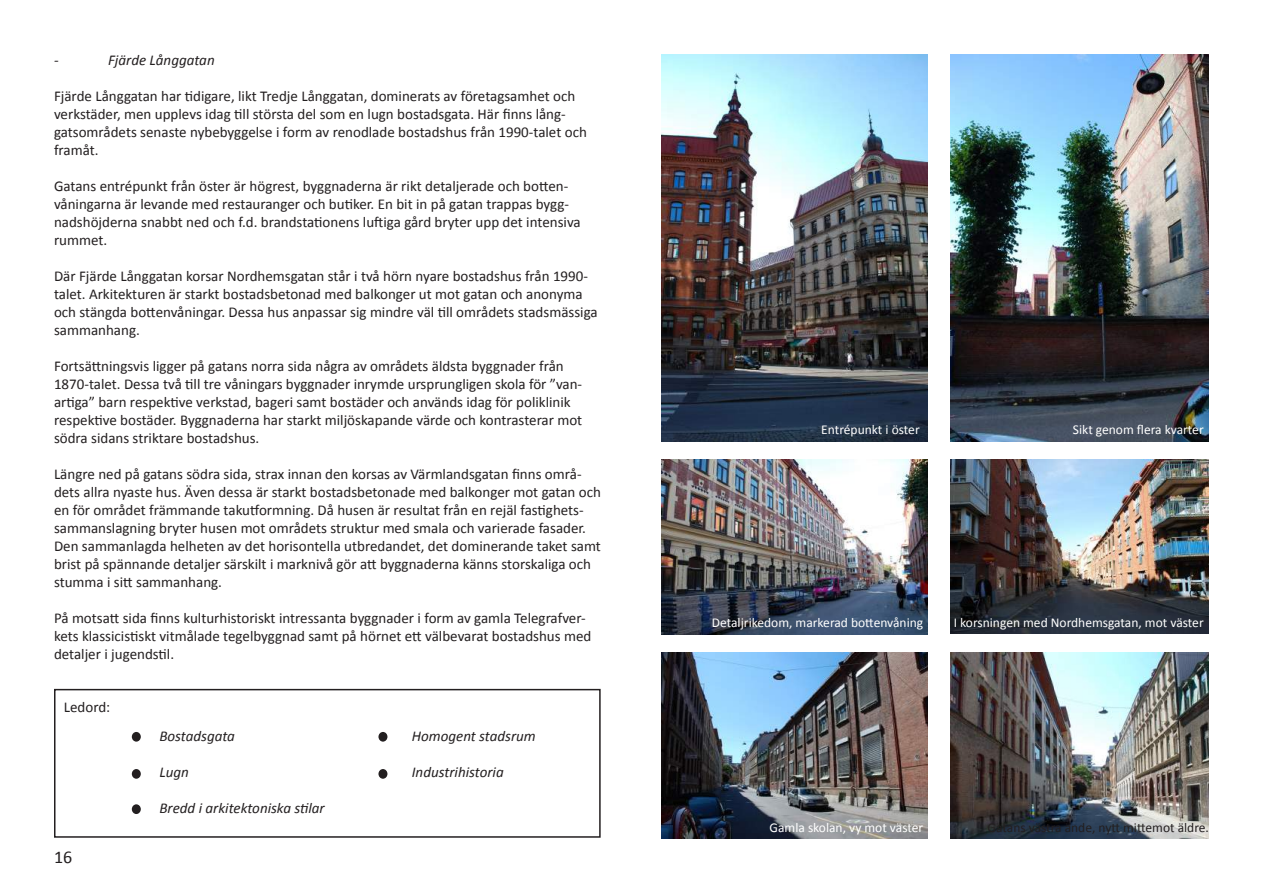
<style>
.page{position:relative;width:1263px;height:893px;background:#fff}
.page>*{position:absolute;margin:0;border:0;box-sizing:border-box;transform-origin:0 0}
.t1{font:18px "Calibri";color:#231f20}
.t2{font:15px/18px "Calibri";color:#231f20}
.t3{font:italic 15px "Calibri";color:#231f20}
.t4{font:13.5px "Calibri";color:#fff}
.t5{font:13.5px "Calibri";color:#231f20}
</style>
<div class="page">
<img style="left:950px;top:653px;width:259px;height:186px">
<div style="left:54px;top:689px;width:547px;height:149px;border:2px solid #231f20"></div>
<div style="left:132px;top:732px;width:9px;height:10px;background:#231f20;border-radius:50%"></div>
<div style="left:378px;top:732px;width:9px;height:10px;background:#231f20;border-radius:50%"></div>
<div style="left:132px;top:769px;width:9px;height:10px;background:#231f20;border-radius:50%"></div>
<div style="left:378px;top:769px;width:9px;height:10px;background:#231f20;border-radius:50%"></div>
<div style="left:132px;top:804px;width:9px;height:10px;background:#231f20;border-radius:50%"></div>
<img style="left:661px;top:652px;width:266px;height:187px">
<img style="left:661px;top:54px;width:266px;height:387px">
<img style="left:950px;top:54px;width:259px;height:387px">
<img style="left:950px;top:459px;width:259px;height:175px">
<img style="left:661px;top:459px;width:266px;height:176px">
<p class="t3" style="left:54px;top:50px;width:6px">-</p>
<p class="t3" style="left:108px;top:50px;width:108px">Fjärde Långgatan</p>
<p class="t2" style="left:54px;top:87px;width:534px">Fjärde Långgatan har tidigare, likt Tredje Långgatan, dominerats av företagsamhet och verkstäder, men upplevs idag till största del som en lugn bostadsgata. Här finns lång&shy;gatsområdets senaste nybebyggelse i form av renodlade bostadshus från 1990-talet och framåt.</p>
<p class="t2" style="left:54px;top:177px;width:528px">Gatans entrépunkt från öster är högrest, byggnaderna är rikt detaljerade och botten&shy;våningarna är levande med restauranger och butiker. En bit in på gatan trappas bygg&shy;nadshöjderna snabbt ned och f.d. brandstationens luftiga gård bryter upp det intensiva rummet.</p>
<p class="t2" style="left:54px;top:267px;width:545px">Där Fjärde Långgatan korsar Nordhemsgatan står i två hörn nyare bostadshus från 1990- talet. Arkitekturen är starkt bostadsbetonad med balkonger ut mot gatan och anonyma och stängda bottenvåningar. Dessa hus anpassar sig mindre väl till områdets stadsmässiga sammanhang.</p>
<p class="t2" style="left:54px;top:357px;width:530px">Fortsättningsvis ligger på gatans norra sida några av områdets äldsta byggnader från 1870-talet. Dessa två till tre våningars byggnader inrymde ursprungligen skola för ”van&shy;artiga” barn respektive verkstad, bageri samt bostäder och används idag för poliklinik respektive bostäder. Byggnaderna har starkt miljöskapande värde och kontrasterar mot södra sidans striktare bostadshus.</p>
<p class="t2" style="left:54px;top:465px;width:548px">Längre ned på gatans södra sida, strax innan den korsas av Värmlandsgatan finns områ&shy;dets allra nyaste hus. Även dessa är starkt bostadsbetonade med balkonger mot gatan och en för området främmande takutformning. Då husen är resultat från en rejäl fastighets&shy;sammanslagning bryter husen mot områdets struktur med smala och varierade fasader.<br>Den sammanlagda helheten av det horisontella utbredandet, det dominerande taket samt brist på spännande detaljer särskilt i marknivå gör att byggnaderna känns storskaliga och stumma i sitt sammanhang.</p>
<p class="t2" style="left:54px;top:609px;width:539px">På motsatt sida finns kulturhistoriskt intressanta byggnader i form av gamla Telegrafver&shy;kets klassicistiskt vitmålade tegelbyggnad samt på hörnet ett välbevarat bostadshus med detaljer i jugendstil.</p>
<p class="t2" style="left:64px;top:698px;width:48px">Ledord:</p>
<p class="t1" style="left:54px;top:845px;width:20px">16</p>
<p class="t3" style="left:159px;top:726px;width:77px">Bostadsgata</p>
<p class="t3" style="left:159px;top:762px;width:31px">Lugn</p>
<p class="t3" style="left:159px;top:798px;width:167px">Bredd i arkitektoniska stilar</p>
<p class="t3" style="left:412px;top:726px;width:125px">Homogent stadsrum</p>
<p class="t3" style="left:412px;top:762px;width:93px">Industrihistoria</p>
<p class="t4" style="left:821px;top:421px;width:100px">Entrépunkt i öster</p>
<p class="t4" style="left:1073px;top:421px;width:132px">Sikt genom flera kvarter</p>
<p class="t4" style="left:712px;top:614px;width:213px">Detaljrikedom, markerad bottenvåning</p>
<p class="t4" style="left:954px;top:614px;width:251px">I korsningen med Nordhemsgatan, mot väster</p>
<p class="t4" style="left:770px;top:819px;width:155px">Gamla skolan, vy mot väster</p>
<p class="t5" style="left:988px;top:819px;width:223px">Gatans västra ände, nytt mittemot äldre.</p>
</div>
